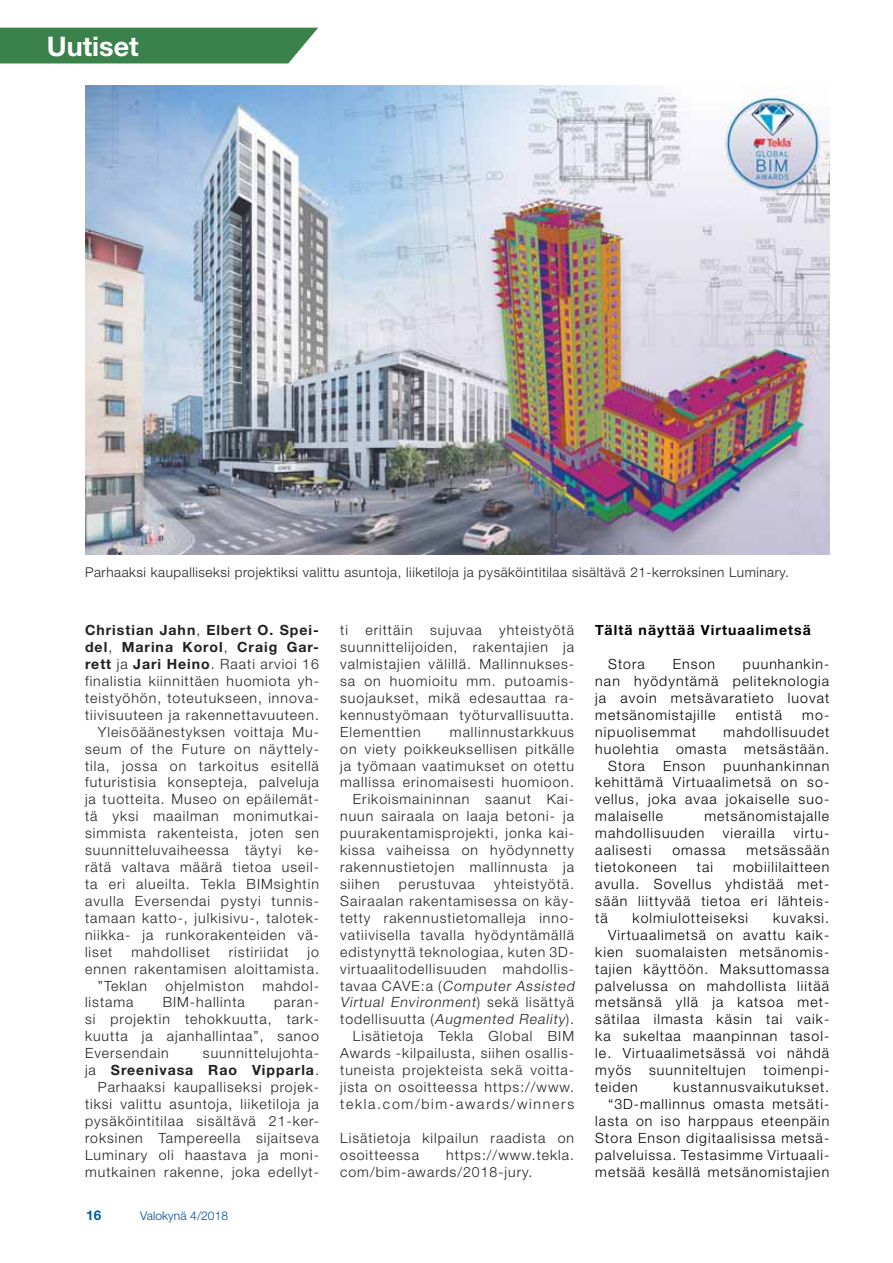
<style>
.page{position:relative;width:893px;height:1263px;background:#fff}
.page>*{position:absolute;margin:0;border:0;box-sizing:border-box;transform-origin:0 0}
.t1{font:700 27px "Helvetica Neue LT Std";color:#fff}
.t2{font:300 14.1px/17px "Helvetica Neue LT Std";letter-spacing:.07em;color:#231f20;text-align:justify}
.t3{font:300 14.1px/17px "Helvetica Neue LT Std";letter-spacing:.075em;color:#000;text-align:justify}
.t4{font:700 14.1px "Helvetica Neue LT Std";letter-spacing:.07em;color:#231f20}
.t5{font:700 14.1px "Helvetica Neue LT Std";letter-spacing:.075em;color:#000}
.t6{font:300 13.5px "Helvetica Neue LT Std";letter-spacing:.04em;color:#231f20}
.t7{font:700 13.5px "Helvetica Neue LT Std";color:#005e9d}
.t8{font:300 12px "Helvetica Neue LT Std";letter-spacing:.01em;color:#00478d}
.s1{font-weight:300}
.s2{font-weight:700}
.s3{font-style:italic}
</style>
<div class="page">
<div style="left:0;top:28px;width:318px;height:35px;background:#3a814b"></div>
<img style="left:85px;top:85px;width:744px;height:469px">
<h1 class="t1" style="left:47px;top:36px;width:93px">Uutiset</h1>
<p class="t6" style="left:85px;top:568px;width:705px">Parhaaksi kaupalliseksi projektiksi valittu asuntoja, liiketiloja ja pysäköintitilaa sisältävä 21-kerroksinen Luminary.</p>
<p class="t4" style="left:85px;top:625px;width:235px">Christian Jahn<span class="s1">,</span> Elbert O. Spei-</p>
<p class="t4" style="left:85px;top:642px;width:235px">del<span class="s1">,</span> Marina Korol<span class="s1">,</span> Craig Gar-</p>
<p class="t2" style="left:85px;top:657px;width:235px"><span class="s2">rett</span> ja <span class="s2">Jari Heino</span>. Raati arvioi 16</p>
<p class="t2" style="left:85px;top:674px;width:235px">finalistia kiinnittäen huomiota yh-</p>
<p class="t2" style="left:85px;top:691px;width:235px">teistyöhön, toteutukseen, innova-</p>
<p class="t2" style="left:85px;top:708px;width:235px">tiivisuuteen ja rakennettavuuteen.</p>
<p class="t2" style="left:98px;top:725px;width:223px">Yleisöäänestyksen voittaja Mu-</p>
<p class="t2" style="left:85px;top:742px;width:235px">seum of the Future on näyttely-</p>
<p class="t2" style="left:85px;top:759px;width:235px">tila, jossa on tarkoitus esitellä</p>
<p class="t2" style="left:85px;top:776px;width:235px">futuristisia konsepteja, palveluja</p>
<p class="t2" style="left:85px;top:793px;width:235px">ja tuotteita. Museo on epäilemät-</p>
<p class="t2" style="left:85px;top:809px;width:235px">tä yksi maailman monimutkai-</p>
<p class="t2" style="left:85px;top:826px;width:235px">simmista rakenteista, joten sen</p>
<p class="t2" style="left:85px;top:843px;width:235px">suunnitteluvaiheessa täytyi ke-</p>
<p class="t2" style="left:85px;top:860px;width:235px">rätä valtava määrä tietoa useil-</p>
<p class="t2" style="left:85px;top:877px;width:235px">ta eri alueilta. Tekla BIMsightin</p>
<p class="t2" style="left:85px;top:894px;width:235px">avulla Eversendai pystyi tunnis-</p>
<p class="t2" style="left:85px;top:911px;width:235px">tamaan katto-, julkisivu-, talotek-</p>
<p class="t2" style="left:85px;top:928px;width:235px">niikka- ja runkorakenteiden vä-</p>
<p class="t2" style="left:85px;top:945px;width:29px">liset</p>
<p class="t2" style="left:131px;top:945px;width:80px">mahdolliset</p>
<p class="t2" style="left:229px;top:945px;width:61px">ristiriidat</p>
<p class="t2" style="left:308px;top:945px;width:13px">jo</p>
<p class="t2" style="left:85px;top:962px;width:235px">ennen rakentamisen aloittamista.</p>
<p class="t2" style="left:98px;top:979px;width:51px">”Teklan</p>
<p class="t2" style="left:166px;top:979px;width:80px">ohjelmiston</p>
<p class="t2" style="left:263px;top:979px;width:58px">mahdol-</p>
<p class="t2" style="left:85px;top:996px;width:50px">listama</p>
<p class="t2" style="left:163px;top:996px;width:84px">BIM-hallinta</p>
<p class="t2" style="left:85px;top:996px;width:235px;text-indent:189px">paran&shy;si projektin tehokkuutta, tark&shy;kuutta ja ajanhallintaa”, sanoo Eversendain</p>
<p class="t2" style="left:85px;top:1046px;width:235px;text-align:right">suunnittelujohta-<br>ja <span class="s2">Sreenivasa Rao Vipparla</span>.<br>Parhaaksi kaupalliseksi projek&shy;tiksi valittu asuntoja, liiketiloja ja pysäköintitilaa sisältävä 21-ker&shy;roksinen Tampereella sijaitseva<br>Luminary oli haastava ja moni&shy;mutkainen rakenne, joka edellyt-</p>
<p class="t7" style="left:86px;top:1210px;width:17px">16</p>
<p class="t8" style="left:140px;top:1211px;width:90px">Valokynä 4/2018</p>
<p class="t2" style="left:340px;top:623px;width:235px">ti erittäin sujuvaa yhteistyötä suunnittelijoiden, rakentajien ja valmistajien välillä. Mallinnukses&shy;sa on huomioitu mm. putoamis&shy;suojaukset, mikä edesauttaa ra&shy;kennustyömaan työturvallisuutta.<br>Elementtien</p>
<p class="t2" style="left:450px;top:725px;width:126px">mallinnustarkkuus</p>
<p class="t2" style="left:340px;top:742px;width:235px">on viety poikkeuksellisen pitkälle</p>
<p class="t2" style="left:340px;top:759px;width:235px">ja työmaan vaatimukset on otettu</p>
<p class="t2" style="left:340px;top:776px;width:235px">mallissa erinomaisesti huomioon.</p>
<p class="t2" style="left:353px;top:793px;width:223px">Erikoismaininnan saanut Kai-</p>
<p class="t2" style="left:340px;top:809px;width:235px">nuun sairaala on laaja betoni- ja</p>
<p class="t2" style="left:340px;top:826px;width:235px">puurakentamisprojekti, jonka kai-</p>
<p class="t2" style="left:340px;top:843px;width:235px">kissa vaiheissa on hyödynnetty</p>
<p class="t2" style="left:340px;top:860px;width:235px">rakennustietojen mallinnusta ja</p>
<p class="t2" style="left:340px;top:877px;width:41px">siihen</p>
<p class="t2" style="left:399px;top:877px;width:77px">perustuvaa</p>
<p class="t2" style="left:340px;top:877px;width:237px;text-align:right">yhteistyötä.<br>Sairaalan rakentamisessa on käy&shy;tetty rakennustietomalleja inno&shy;vatiivisella tavalla hyödyntämällä edistynyttä teknologiaa, kuten 3D&shy;virtuaalitodellisuuden mahdollis&shy;tavaa CAVE:a (<span class="s3">Computer Assisted Virtual Environment</span>) sekä lisättyä todellisuutta (<span class="s3">Augmented Reality</span>).<br>Lisätietoja Tekla Global BIM Awards -kilpailusta, siihen osallis&shy;tuneista projekteista sekä voitta&shy;jista on osoitteessa https://www. tekla.com/bim-awards/winners</p>
<p class="t2" style="left:340px;top:1131px;width:235px">Lisätietoja kilpailun raadista on osoitteessa</p>
<p class="t2" style="left:340px;top:1148px;width:235px;text-indent:106px">https://www.tekla. com/bim-awards/2018-jury.</p>
<p class="t5" style="left:595px;top:625px;width:217px">Tältä näyttää Virtuaalimetsä</p>
<p class="t3" style="left:608px;top:657px;width:38px">Stora</p>
<p class="t3" style="left:673px;top:657px;width:44px">Enson</p>
<p class="t3" style="left:595px;top:657px;width:235px;text-indent:148px">puunhankin&shy;nan hyödyntämä peliteknologia ja avoin metsävaratieto luovat metsänomistajille</p>
<p class="t3" style="left:736px;top:708px;width:48px">entistä</p>
<p class="t3" style="left:802px;top:708px;width:28px">mo-</p>
<p class="t3" style="left:595px;top:725px;width:102px">nipuolisemmat</p>
<p class="t3" style="left:724px;top:725px;width:107px">mahdollisuudet</p>
<p class="t3" style="left:595px;top:742px;width:65px">huolehtia</p>
<p class="t3" style="left:676px;top:742px;width:52px">omasta</p>
<p class="t3" style="left:744px;top:742px;width:86px">metsästään.</p>
<p class="t3" style="left:608px;top:759px;width:38px">Stora</p>
<p class="t3" style="left:663px;top:759px;width:44px">Enson</p>
<p class="t3" style="left:595px;top:759px;width:235px;text-indent:128px">puunhankinnan kehittämä Virtuaalimetsä on so&shy;vellus, joka avaa jokaiselle suo&shy;malaiselle</p>
<p class="t3" style="left:704px;top:809px;width:126px">metsänomistajalle</p>
<p class="t3" style="left:595px;top:826px;width:111px">mahdollisuuden</p>
<p class="t3" style="left:723px;top:826px;width:53px">vierailla</p>
<p class="t3" style="left:793px;top:826px;width:37px">virtu-</p>
<p class="t3" style="left:595px;top:843px;width:57px">aalisesti</p>
<p class="t3" style="left:672px;top:843px;width:55px">omassa</p>
<p class="t3" style="left:747px;top:843px;width:84px">metsässään</p>
<p class="t3" style="left:595px;top:860px;width:83px">tietokoneen</p>
<p class="t3" style="left:697px;top:860px;width:18px">tai</p>
<p class="t3" style="left:595px;top:860px;width:235px;text-indent:138px">mobiililaitteen avulla. Sovellus yhdistää met&shy;sään liittyvää tietoa eri lähteis&shy;tä</p>
<p class="t3" style="left:633px;top:911px;width:117px">kolmiulotteiseksi</p>
<p class="t3" style="left:773px;top:911px;width:58px">kuvaksi.</p>
<p class="t3" style="left:608px;top:928px;width:223px">Virtuaalimetsä on avattu kaik-</p>
<p class="t3" style="left:595px;top:945px;width:235px">kien suomalaisten metsänomis-</p>
<p class="t3" style="left:595px;top:962px;width:235px">tajien käyttöön. Maksuttomassa</p>
<p class="t3" style="left:595px;top:979px;width:235px">palvelussa on mahdollista liitää</p>
<p class="t3" style="left:595px;top:996px;width:235px">metsänsä yllä ja katsoa met-</p>
<p class="t3" style="left:595px;top:1013px;width:235px">sätilaa ilmasta käsin tai vaik-</p>
<p class="t3" style="left:595px;top:1029px;width:235px">ka sukeltaa maanpinnan tasol-</p>
<p class="t3" style="left:595px;top:1046px;width:235px">le. Virtuaalimetsässä voi nähdä</p>
<p class="t3" style="left:595px;top:1063px;width:38px">myös</p>
<p class="t3" style="left:649px;top:1063px;width:98px">suunniteltujen</p>
<p class="t3" style="left:764px;top:1063px;width:67px">toimenpi-</p>
<p class="t3" style="left:595px;top:1080px;width:44px">teiden</p>
<p class="t3" style="left:595px;top:1080px;width:235px;text-align:right">kustannusvaikutukset. “3D-mallinnus omasta metsäti&shy;lasta on iso harppaus eteenpäin<br>Stora Enson digitaalisissa metsä&shy;palveluissa. Testasimme Virtuaali&shy;metsää kesällä metsänomistajien</p>
</div>
